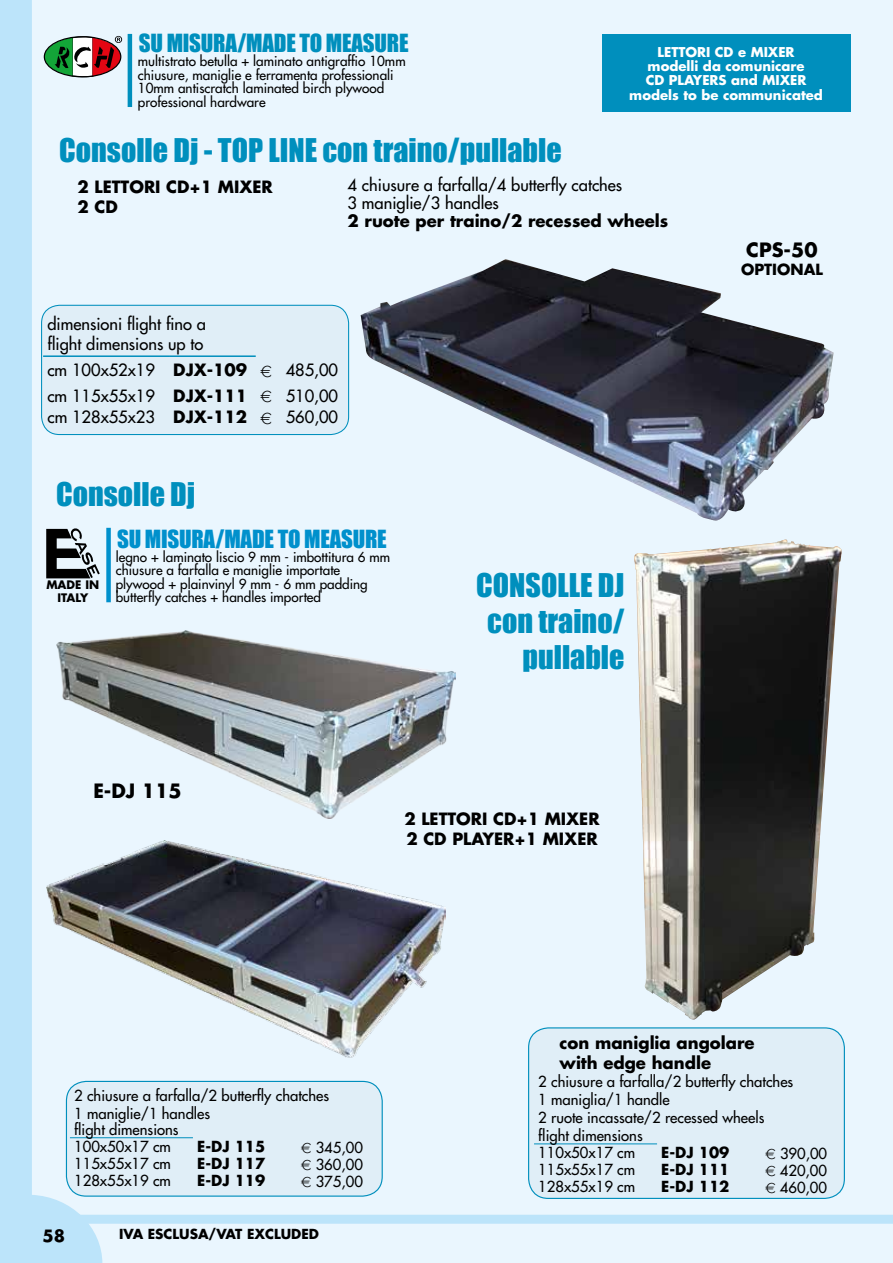
<style>
.page{position:relative;width:893px;height:1263px;background:#eaf6fe}
.page>*{position:absolute;margin:0;border:0;box-sizing:border-box;transform-origin:0 0}
.t1{font:30px/36px "Impact";color:#008fbd;text-align:right}
.t2{font:22.95px "Impact";letter-spacing:-.01em;color:#008fbd}
.t3{font:22.95px "Impact";letter-spacing:-.01em;color:#0090cc}
.t4{font:700 19.2px "Futura";color:#000}
.t5{font:16.5px/18px "Futura";color:#000}
.t6{font:700 16.5px/19.8px "Futura";color:#000}
.t7{font:700 15px "Futura";color:#000}
.t8{font:14.85px/18px "Futura";color:#000}
.t9{font:700 14.85px "Futura";color:#000}
.t10{font:13.5px/13.5px "Futura";color:#000}
.t11{font:700 13.5px "Futura";color:#000}
.t12{font:700 13.2px/14.4px "Futura";color:#fff;text-align:center}
.t13{font:700 11.4px/12.1px "Futura";color:#000;text-align:center}
.s1{font-weight:700}
.s2{font-family:"Logofont Euro"}
</style>
<div class="page">
<svg style="left:0;top:0;width:102px;height:1263px"></svg>
<div style="left:0;top:1215px;width:893px;height:9px;background:#bce4fa"></div>
<img style="left:361px;top:259px;width:473px;height:262px">
<img style="left:47px;top:840px;width:398px;height:217px">
<img style="left:56px;top:630px;width:399px;height:188px">
<div style="left:42px;top:305px;width:307px;height:129px;background:#e0eef7;border-radius:18px"></div>
<div style="left:41px;top:305px;width:308px;height:130px;border:1px solid #008fbd;border-radius:18px"></div>
<hr style="left:43px;top:355px;width:126px;height:2px;background:#008fbd">
<hr style="left:169px;top:355px;width:87px;height:2px;background:#008fbd">
<div style="left:529px;top:1028px;width:315px;height:170px;background:#e0eef7;border-radius:20px"></div>
<div style="left:528px;top:1027px;width:317px;height:172px;border:1px solid #008fbd;border-radius:20px"></div>
<div style="left:66px;top:1081px;width:316px;height:115px;background:#e0eef7;border-radius:20px"></div>
<div style="left:66px;top:1081px;width:317px;height:116px;border:1px solid #008fbd;border-radius:20px"></div>
<hr style="left:534px;top:1143px;width:123px;height:1px;background:#008fbd">
<hr style="left:70px;top:1137px;width:123px;height:1px;background:#008fbd">
<hr style="left:128px;top:34px;width:4px;height:73px;background:#008fbd">
<svg style="left:44px;top:36px;width:78px;height:41px"></svg>
<div style="left:602px;top:34px;width:248px;height:78px;background:#008fbd"></div>
<img style="left:634px;top:539px;width:208px;height:481px">
<div style="left:106px;top:528px;width:5px;height:74px;background:#0090cc"></div>
<svg style="left:46px;top:528px;width:54px;height:50px"></svg>
<h2 class="t2" style="left:139px;top:29px;width:271px">SU MISURA/MADE TO MEASURE</h2>
<p class="t10" style="left:138px;top:54px;width:269px">multistrato betulla + laminato antigraffio 10mm chiusure, maniglie e ferramenta professionali 10mm antiscratch laminated birch plywood professional hardware</p>
<p class="t12" style="left:629px;top:44px;width:195px">LETTORI CD e MIXER<br>modelli da comunicare<br>CD PLAYERS and MIXER models to be communicated</p>
<h1 class="t1" style="left:59px;top:132px;width:504px">Consolle Dj - TOP LINE con traino/pullable</h1>
<p class="t5" style="left:348px;top:176px;width:276px">4 chiusure a farfalla/4 butterfly catches<br>3 maniglie/3 handles</p>
<p class="t6" style="left:348px;top:210px;width:322px">2 ruote per traino/2 recessed wheels</p>
<p class="t6" style="left:78px;top:177px;width:197px">2 LETTORI CD+1 MIXER<br>2 CD</p>
<p class="t5" style="left:47px;top:314px;width:160px;line-height:19.8px">dimensioni flight fino a flight dimensions up to</p>
<p class="t5" style="left:47px;top:357px;width:292px;line-height:25.5px">cm 100x52x19 <span class="s1">DJX-109</span> <span class="s2">E</span> 485,00 cm 115x55x19 <span class="s1">DJX-111</span> <span class="s2">E</span> 510,00</p>
<p class="t5" style="left:47px;top:408px;width:292px">cm 128x55x23 <span class="s1">DJX-112</span> <span class="s2">E</span> 560,00</p>
<h1 class="t1" style="left:56px;top:476px;width:141px">Consolle Dj</h1>
<p class="t13" style="left:46px;top:579px;width:54px">MADE IN<br>ITALY</p>
<h2 class="t3" style="left:117px;top:524px;width:271px">SU MISURA/MADE TO MEASURE</h2>
<p class="t10" style="left:116px;top:550px;width:276px">legno + laminato liscio 9 mm - imbottitura 6 mm chiusure a farfalla e maniglie importate plywood + plainvinyl 9 mm - 6 mm padding butterfly catches + handles imported</p>
<h1 class="t1" style="left:476px;top:566px;width:150px">CONSOLLE DJ con traino/ pullable</h1>
<p class="t4" style="left:93px;top:777px;width:90px">E-DJ 115</p>
<p class="t6" style="left:404px;top:808px;width:197px">2 LETTORI CD+1 MIXER<br>2 CD PLAYER+1 MIXER</p>
<p class="t4" style="left:746px;top:237px;width:73px">CPS-50</p>
<p class="t7" style="left:741px;top:259px;width:83px">OPTIONAL</p>
<p class="t8" style="left:74px;top:1087px;width:256px">2 chiusure a farfalla/2 butterfly chatches<br>1 maniglie/1 handles</p>
<p class="t8" style="left:74px;top:1121px;width:106px;line-height:16.8px">flight dimensions<br>100x50x17 cm</p>
<p class="t9" style="left:197px;top:1136px;width:70px">E-DJ 115</p>
<p class="t8" style="left:301px;top:1138px;width:63px"><span class="s2">E</span> 345,00</p>
<p class="t8" style="left:74px;top:1154px;width:98px">115x55x17 cm</p>
<p class="t9" style="left:197px;top:1153px;width:70px">E-DJ 117</p>
<p class="t8" style="left:301px;top:1155px;width:63px"><span class="s2">E</span> 360,00</p>
<p class="t8" style="left:74px;top:1171px;width:98px">128x55x19 cm</p>
<p class="t9" style="left:197px;top:1170px;width:70px">E-DJ 119</p>
<p class="t8" style="left:301px;top:1172px;width:63px"><span class="s2">E</span> 375,00</p>
<p class="t6" style="left:43px;top:1226px;width:24px">58</p>
<p class="t11" style="left:119px;top:1225px;width:201px">IVA ESCLUSA/VAT EXCLUDED</p>
<p class="t6" style="left:560px;top:1033px;width:196px">con maniglia angolare with edge handle</p>
<p class="t8" style="left:538px;top:1072px;width:256px">2 chiusure a farfalla/2 butterfly chatches<br>1 maniglia/1 handle<br>2 ruote incassate/2 recessed wheels flight dimensions</p>
<p class="t8" style="left:538px;top:1143px;width:98px">110x50x17 cm</p>
<p class="t9" style="left:661px;top:1142px;width:70px">E-DJ 109</p>
<p class="t8" style="left:765px;top:1144px;width:64px"><span class="s2">E</span> 390,00</p>
<p class="t8" style="left:538px;top:1160px;width:98px">115x55x17 cm</p>
<p class="t9" style="left:661px;top:1159px;width:70px">E-DJ 111</p>
<p class="t8" style="left:765px;top:1161px;width:63px"><span class="s2">E</span> 420,00</p>
<p class="t8" style="left:538px;top:1177px;width:98px">128x55x19 cm</p>
<p class="t9" style="left:661px;top:1176px;width:70px">E-DJ 112</p>
<p class="t8" style="left:765px;top:1178px;width:63px"><span class="s2">E</span> 460,00</p>
</div>
